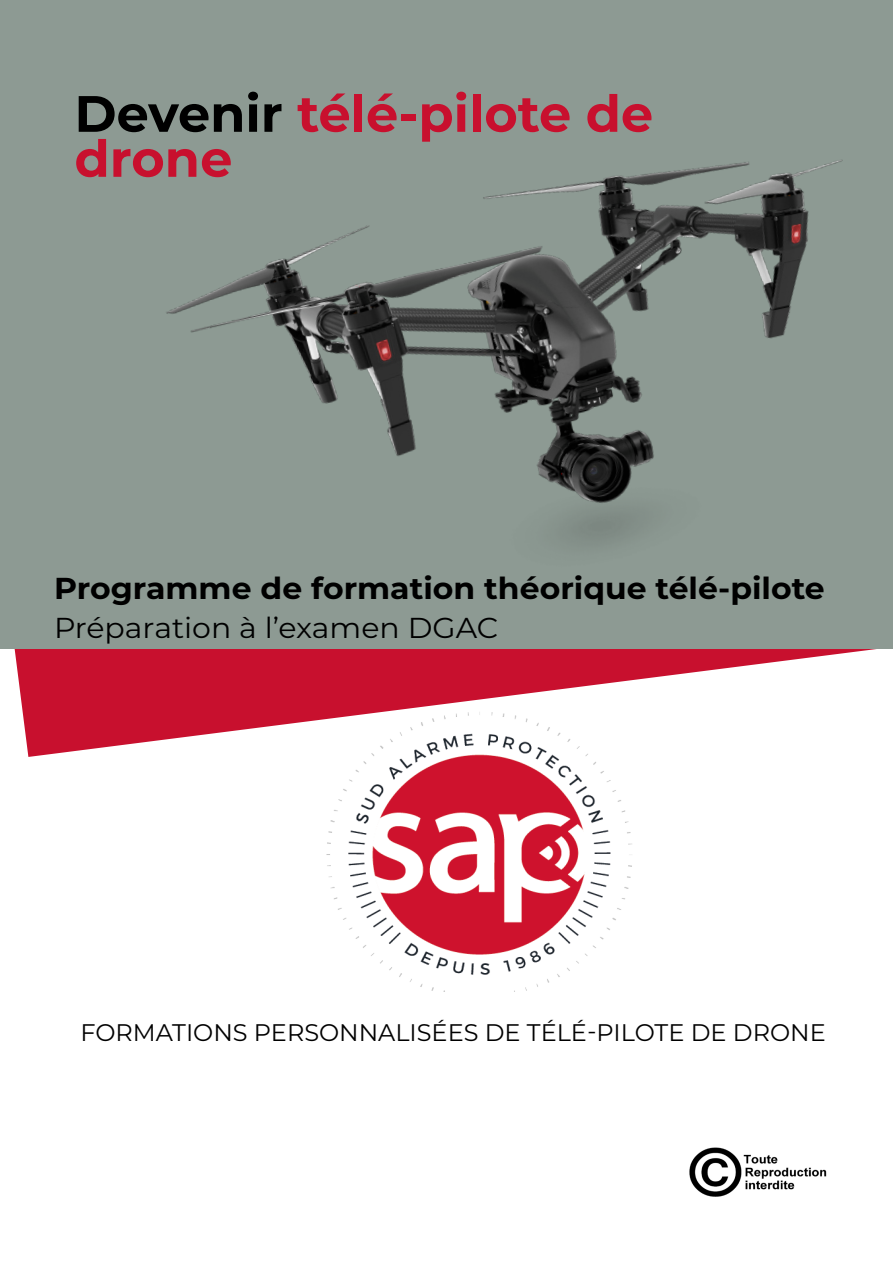
<style>
.page{position:relative;width:893px;height:1263px;background:#fff}
.page>*{position:absolute;margin:0;border:0;box-sizing:border-box;transform-origin:0 0}
.t1{font:700 51px/45px "Montserrat";color:#c8102e}
.t2{font:700 30.3px "Montserrat";color:#000;scale:1.04 1}
.t3{font:28.8px "Montserrat";color:#000;scale:1.04 1}
.t4{font:24px "Montserrat";color:#000}
.s1{color:#000}
</style>
<div class="page">
<svg style="left:14px;top:649px;width:309px;height:108px;fill:#c8102e"></svg>
<div style="left:0;top:0;width:893px;height:649px;background:#8d9a93"></div>
<img style="left:105px;top:160px;width:771px;height:559px">
<img style="left:689px;top:1147px;width:137px;height:50px">
<img style="left:323px;top:709px;width:312px;height:282px">
<p class="t1" style="left:74px;top:89px;width:580px"><span class="s1">Devenir</span> télé-pilote de drone</p>
<p class="t2" style="left:54px;top:567px;width:743px">Programme de formation théorique télé-pilote</p>
<p class="t3" style="left:54px;top:608px;width:429px">Préparation à l’examen DGAC</p>
<p class="t4" style="left:80px;top:1016px;width:747px">FORMATIONS PERSONNALISÉES DE TÉLÉ-PILOTE DE DRONE</p>
</div>
